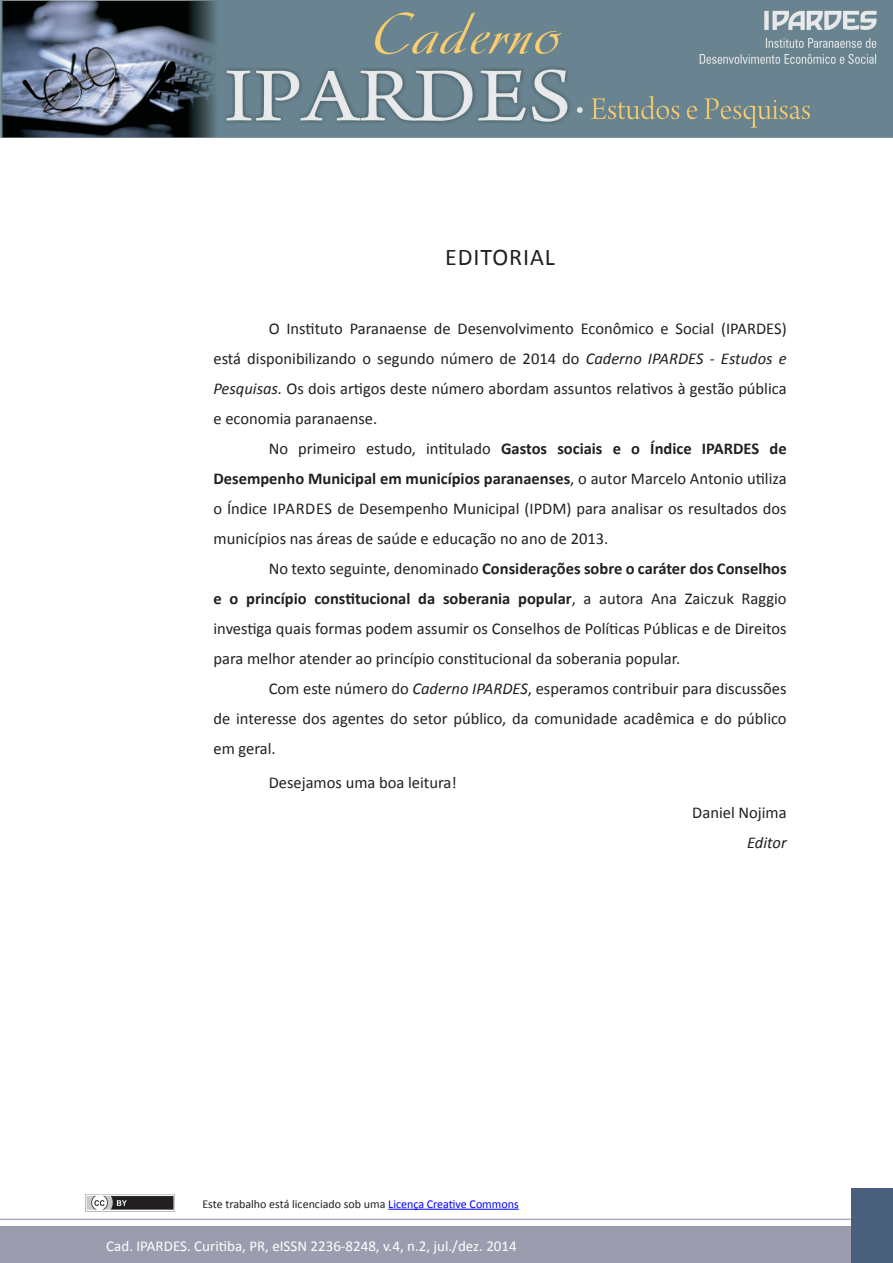
<style>
.page{position:relative;width:893px;height:1263px;background:#fff}
.page>*{position:absolute;margin:0;border:0;box-sizing:border-box;transform-origin:0 0}
.t1{font:24px "Calibri";letter-spacing:.04em;color:#231f20}
.t2{font:16.5px/30px "Calibri";color:#231f20;text-align:justify}
.t3{font:italic 16.5px "Calibri";color:#231f20}
.t4{font:15px "Calibri";color:#fff}
.t5{font:12px "Calibri";color:#231f20}
.s1{font-style:italic}
.s2{font-weight:700}
.s3{color:#00f}
</style>
<div class="page">
<hr style="left:0;top:1219px;width:854px;height:1px;background:#9b9daf">
<div style="left:0;top:1227px;width:893px;height:36px;background:#9b9daf"></div>
<div style="left:851px;top:1188px;width:42px;height:75px;background:#4a5f7b"></div>
<hr style="left:0;top:1189px;width:1px;height:74px;background:#4a5f7b">
<img style="left:0;top:0;width:893px;height:137px">
<hr style="left:388px;top:1209px;width:131px;height:1px;background:#00f">
<img style="left:85px;top:1195px;width:89px;height:17px">
<h1 class="t1" style="left:445px;top:242px;width:111px">EDITORIAL</h1>
<p class="t2" style="left:213px;top:313px;width:575px;text-indent:55px">O Instituto Paranaense de Desenvolvimento Econômico e Social (IPARDES) está disponibilizando o segundo número de 2014 do <span class="s1">Caderno IPARDES - Estudos e Pesquisas.</span> Os dois artigos deste número abordam assuntos relativos à gestão pública e economia paranaense.</p>
<p class="t2" style="left:213px;top:433px;width:575px;text-indent:55px">No primeiro estudo, intitulado <span class="s2">Gastos sociais e o Índice IPARDES de Desempenho Municipal em municípios paranaenses</span>, o autor Marcelo Antonio utiliza o Índice IPARDES de Desempenho Municipal (IPDM) para analisar os resultados dos municípios nas áreas de saúde e educação no ano de 2013.</p>
<p class="t2" style="left:213px;top:553px;width:575px;text-indent:55px">No texto seguinte, denominado <span class="s2">Considerações sobre o caráter dos Conselhos e o princípio constitucional da soberania popular</span>, a autora Ana Zaiczuk Raggio investiga quais formas podem assumir os Conselhos de Políticas Públicas e de Direitos para melhor atender ao princípio constitucional da soberania popular.</p>
<p class="t2" style="left:213px;top:673px;width:575px;text-indent:55px">Com este número do <span class="s1">Caderno IPARDES</span>, esperamos contribuir para discussões de interesse dos agentes do setor público, da comunidade acadêmica e do público em geral.</p>
<p class="t2" style="left:269px;top:767px;width:190px">Desejamos uma boa leitura!</p>
<p class="t2" style="left:692px;top:797px;width:96px">Daniel Nojima</p>
<p class="t3" style="left:747px;top:831px;width:41px">Editor</p>
<p class="t5" style="left:202px;top:1196px;width:318px">Este trabalho está licenciado sob uma <span class="s3">Licença Creative Commons</span></p>
<p class="t4" style="left:106px;top:1236px;width:412px">Cad. IPARDES. Curitiba, PR, eISSN 2236-8248, v.4, n.2, jul./dez. 2014</p>
</div>
